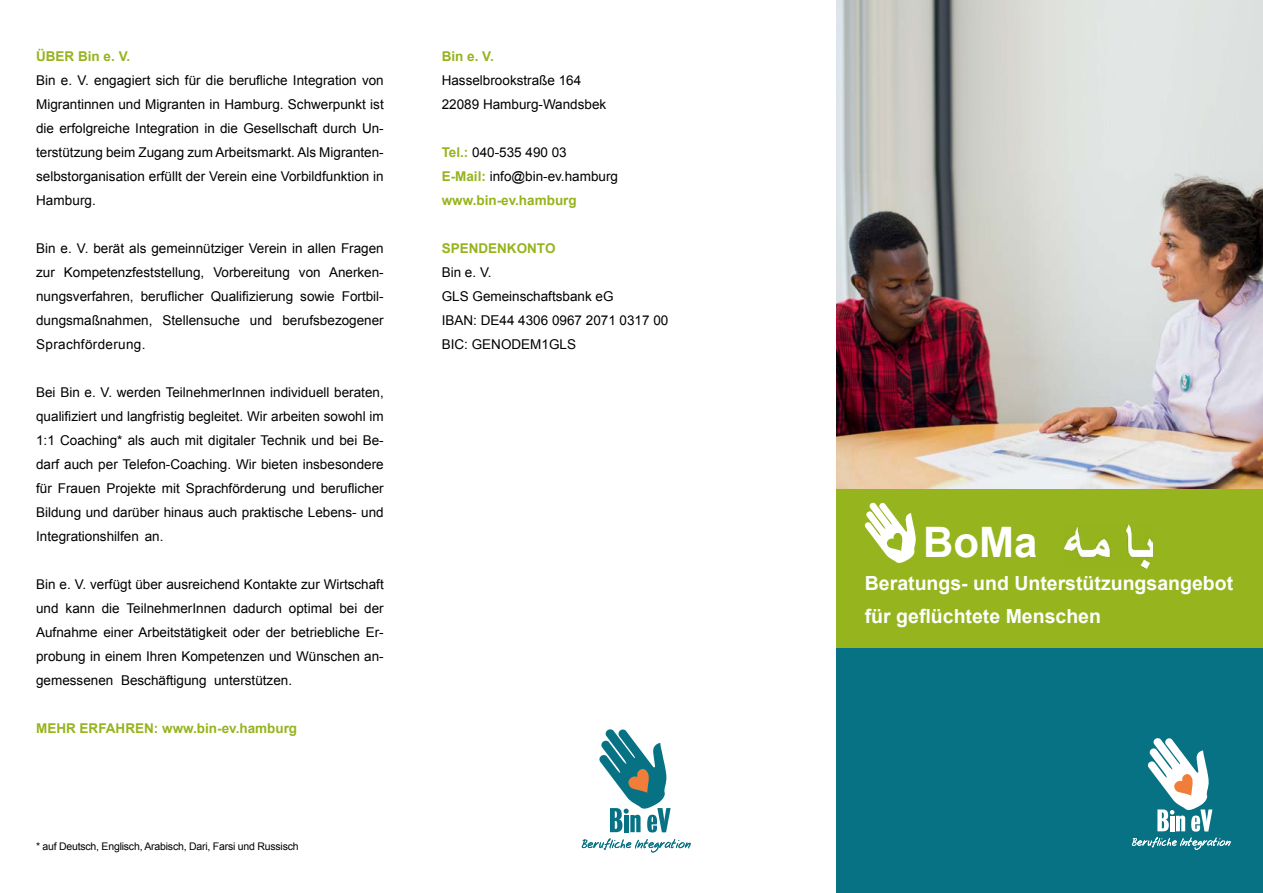
<style>
.page{position:relative;width:1263px;height:893px;background:#fff}
.page>*{position:absolute;margin:0;border:0;box-sizing:border-box;transform-origin:0 0}
.t1{font:700 42px "Arial";color:#fff}
.t2{font:700 19.5px/33px "Arial";color:#fff}
.t3{font:13.5px/24px "Arial";color:#000;text-align:justify}
.t4{font:700 13.5px "Arial";color:#95b41d}
.t5{font:10.5px "Arial";letter-spacing:-.02em;color:#000}
.s1{font-weight:700;color:#95b41d}
</style>
<div class="page">
<img style="left:836px;top:0;width:427px;height:490px">
<div style="left:836px;top:490px;width:427px;height:403px;background:#077284"></div>
<div style="left:836px;top:490px;width:427px;height:158px;background:#95b41d"></div>
<svg style="left:599px;top:729px;width:72px;height:103px"></svg>
<svg style="left:582px;top:838px;width:109px;height:14px"></svg>
<svg style="left:1132px;top:738px;width:98px;height:112px"></svg>
<svg style="left:864px;top:502px;width:52px;height:61px"></svg>
<img style="left:1065px;top:525px;width:87px;height:44px">
<p class="t4" style="left:36px;top:47px;width:96px">ÜBER Bin e. V.</p>
<p class="t3" style="left:36px;top:68px;width:349px">Bin e. V. engagiert sich für die berufliche Integration von Migrantinnen und Migranten in Hamburg. Schwerpunkt ist die erfolgreiche Integration in die Gesellschaft durch Un&shy;terstützung beim Zugang zum Arbeitsmarkt. Als Migranten&shy;selbstorganisation erfüllt der Verein eine Vorbildfunktion in Hamburg.</p>
<p class="t3" style="left:36px;top:236px;width:349px">Bin e. V. berät als gemeinnütziger Verein in allen Fragen zur Kompetenzfeststellung, Vorbereitung von Anerken&shy;nungsverfahren, beruflicher Qualifizierung sowie Fortbil&shy;dungsmaßnahmen, Stellensuche und berufsbezogener Sprachförderung.</p>
<p class="t3" style="left:36px;top:380px;width:349px">Bei Bin e. V. werden TeilnehmerInnen individuell beraten, qualifiziert und langfristig begleitet. Wir arbeiten sowohl im 1:1 Coaching* als auch mit digitaler Technik und bei Be&shy;darf auch per Telefon-Coaching. Wir bieten insbesondere für Frauen Projekte mit Sprachförderung und beruflicher Bildung und darüber hinaus auch praktische Lebens- und Integrationshilfen an.</p>
<p class="t3" style="left:36px;top:572px;width:349px">Bin e. V. verfügt über ausreichend Kontakte zur Wirtschaft und kann die TeilnehmerInnen dadurch optimal bei der Aufnahme einer Arbeitstätigkeit oder der betriebliche Er&shy;probung in einem Ihren Kompetenzen und Wünschen an&shy;gemessenen Beschäftigung unterstützen.</p>
<p class="t4" style="left:36px;top:719px;width:263px">MEHR ERFAHREN: www.bin-ev.hamburg</p>
<p class="t5" style="left:36px;top:840px;width:264px">* auf Deutsch, Englisch, Arabisch, Dari, Farsi und Russisch</p>
<p class="t4" style="left:442px;top:47px;width:54px">Bin e. V.</p>
<p class="t3" style="left:442px;top:68px;width:166px">Hasselbrookstraße 164<br>22089 Hamburg-Wandsbek</p>
<p class="t3" style="left:442px;top:140px;width:178px;text-align:left"><span class="s1">Tel.:</span> 040-535 490 03<br><span class="s1">E-Mail:</span> info@bin-ev.hamburg <span class="s1">www.bin-ev.hamburg</span></p>
<p class="t4" style="left:442px;top:239px;width:115px">SPENDENKONTO</p>
<p class="t3" style="left:442px;top:260px;width:228px;text-align:left">Bin e. V.<br>GLS Gemeinschaftsbank eG<br>IBAN: DE44 4306 0967 2071 0317 00<br>BIC: GENODEM1GLS</p>
<h1 class="t1" style="left:923px;top:515px;width:116px">BoMa</h1>
<h2 class="t2" style="left:865px;top:567px;width:370px">Beratungs- und Unterstützungsangebot für geflüchtete Menschen</h2>
</div>
